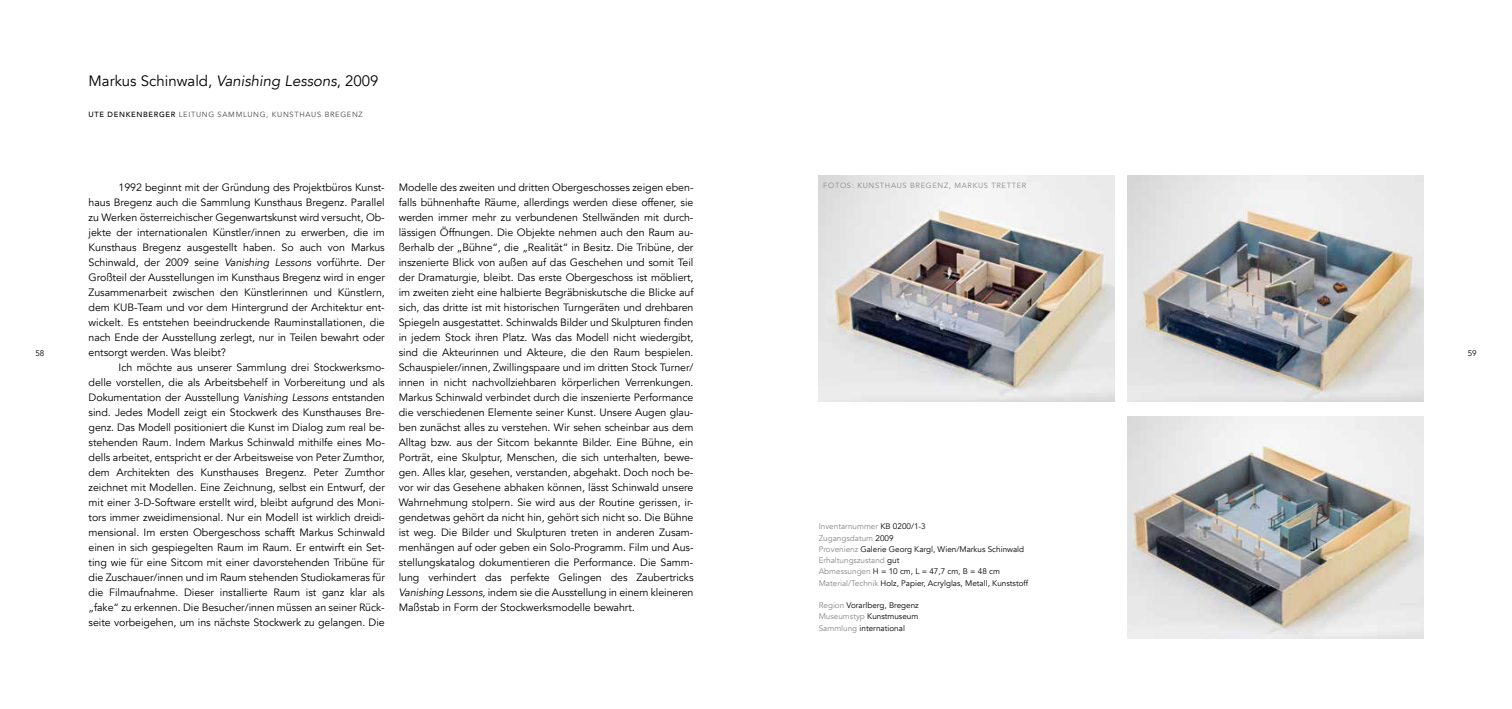
<style>
.page{position:relative;width:1512px;height:709px;background:#fff}
.page>*{position:absolute;margin:0;border:0;box-sizing:border-box;transform-origin:0 0}
.t1{font:15px "Avenir";color:#000}
.t2{font:10.62px/15px "Avenir";letter-spacing:-.005em;color:#000;text-align:justify}
.t3{font:8.12px/11.2px "Avenir";color:#000}
.t4{font:7.5px "Avenir";letter-spacing:.09em;color:#494948}
.t5{font:7.5px "Avenir";letter-spacing:.09em;color:#878786}
.s1{font-style:italic}
.s2{font-weight:500;color:#000}
.s3{color:#878786}
</style>
<div class="page">
<img style="left:818px;top:176px;width:296px;height:225px">
<img style="left:1127px;top:176px;width:296px;height:225px">
<img style="left:1127px;top:416px;width:296px;height:222px">
<h1 class="t1" style="left:89px;top:72px;width:291px">Markus Schinwald, <span class="s1">Vanishing Lessons</span>, 2009</h1>
<p class="t4" style="left:89px;top:110px;width:276px"><span class="s2">UTE DENKENBERGER</span> LEITUNG SAMMLUNG, KUNSTHAUS BREGENZ</p>
<p class="t5" style="left:823px;top:181px;width:204px">FOTOS: KUNSTHAUS BREGENZ, MARKUS TRETTER</p>
<p class="t2" style="left:89px;top:180px;width:298px;text-indent:30px">1992 beginnt mit der Gründung des Projektbüros Kunst&shy;haus Bregenz auch die Sammlung Kunsthaus Bregenz. Parallel zu Werken österreichischer Gegenwartskunst wird versucht, Ob&shy;jekte der internationalen Künstler/innen zu erwerben, die im Kunsthaus Bregenz ausgestellt haben. So auch von Markus Schinwald, der 2009 seine <span class="s1">Vanishing Lessons</span> vorführte. Der Großteil der Ausstellungen im Kunsthaus Bregenz wird in enger Zusammenarbeit zwischen den Künstlerinnen und Künstlern, dem KUB-Team und vor dem Hintergrund der Architektur ent&shy;wickelt. Es entstehen beeindruckende Rauminstallationen, die nach Ende der Ausstellung zerlegt, nur in Teilen bewahrt oder entsorgt werden. Was bleibt?</p>
<p class="t2" style="left:89px;top:360px;width:298px;text-indent:30px">Ich möchte aus unserer Sammlung drei Stockwerksmo&shy;delle vorstellen, die als Arbeitsbehelf in Vorbereitung und als Dokumentation der Ausstellung <span class="s1">Vanishing Lessons</span> entstanden sind. Jedes Modell zeigt ein Stockwerk des Kunsthauses Bre&shy;genz. Das Modell positioniert die Kunst im Dialog zum real be&shy;stehenden Raum. Indem Markus Schinwald mithilfe eines Mo&shy;dells arbeitet, entspricht er der Arbeitsweise von Peter Zumthor, dem Architekten des Kunsthauses Bregenz. Peter Zumthor zeichnet mit Modellen. Eine Zeichnung, selbst ein Entwurf, der mit einer 3-D-Software erstellt wird, bleibt aufgrund des Moni&shy;tors immer zweidimensional. Nur ein Modell ist wirklich dreidi&shy;mensional. Im ersten Obergeschoss schafft Markus Schinwald einen in sich gespiegelten Raum im Raum. Er entwirft ein Set&shy;ting wie für eine Sitcom mit einer davorstehenden Tribüne für die Zuschauer/innen und im Raum stehenden Studiokameras für die Filmaufnahme. Dieser installierte Raum ist ganz klar als „fake“ zu erkennen. Die Besucher/innen müssen an seiner Rück&shy;seite vorbeigehen, um ins nächste Stockwerk zu gelangen. Die</p>
<p class="t2" style="left:399px;top:180px;width:296px">Modelle des zweiten und dritten Obergeschosses zeigen eben&shy;falls bühnenhafte Räume, allerdings werden diese offener, sie werden immer mehr zu verbundenen Stellwänden mit durch&shy;lässigen Öffnungen. Die Objekte nehmen auch den Raum au&shy;ßerhalb der „Bühne“, die „Realität“ in Besitz. Die Tribüne, der inszenierte Blick von außen auf das Geschehen und somit Teil der Dramaturgie, bleibt. Das erste Obergeschoss ist möbliert, im zweiten zieht eine halbierte Begräbniskutsche die Blicke auf sich, das dritte ist mit historischen Turngeräten und drehbaren Spiegeln ausgestattet. Schinwalds Bilder und Skulpturen finden in jedem Stock ihren Platz. Was das Modell nicht wiedergibt, sind die Akteurinnen und Akteure, die den Raum bespielen.<br>Schauspieler/innen, Zwillingspaare und im dritten Stock Turner/ innen in nicht nachvollziehbaren körperlichen Verrenkungen.<br>Markus Schinwald verbindet durch die inszenierte Performance die verschiedenen Elemente seiner Kunst. Unsere Augen glau&shy;ben zunächst alles zu verstehen. Wir sehen scheinbar aus dem Alltag bzw. aus der Sitcom bekannte Bilder. Eine Bühne, ein Porträt, eine Skulptur, Menschen, die sich unterhalten, bewe&shy;gen. Alles klar, gesehen, verstanden, abgehakt. Doch noch be&shy;vor wir das Gesehene abhaken können, lässt Schinwald unsere Wahrnehmung stolpern. Sie wird aus der Routine gerissen, ir&shy;gendetwas gehört da nicht hin, gehört sich nicht so. Die Bühne ist weg. Die Bilder und Skulpturen treten in anderen Zusam&shy;menhängen auf oder geben ein Solo-Programm. Film und Aus&shy;stellungskatalog dokumentieren die Performance. Die Samm&shy;lung verhindert das perfekte Gelingen des Zaubertricks <span class="s1">Vanishing Lessons</span>, indem sie die Ausstellung in einem kleineren Maßstab in Form der Stockwerksmodelle bewahrt.</p>
<p class="t3" style="left:35px;top:348px;width:11px">58</p>
<p class="t3" style="left:1467px;top:348px;width:11px">59</p>
<p class="t3" style="left:819px;top:521px;width:211px"><span class="s3">Inventarnummer</span> KB 0200/1-3<br><span class="s3">Zugangsdatum</span> 2009<br><span class="s3">Provenienz</span> Galerie Georg Kargl, Wien/Markus Schinwald <span class="s3">Erhaltungszustand</span> gut<br><span class="s3">Abmessungen</span> H = 10 cm, L = 47,7 cm, B = 48 cm <span class="s3">Material/Technik</span> Holz, Papier, Acrylglas, Metall, Kunststoff</p>
<p class="t3" style="left:819px;top:599px;width:101px;text-align:justify"><span class="s3">Region</span> Vorarlberg, Bregenz <span class="s3">Museumstyp</span> Kunstmuseum <span class="s3">Sammlung</span> international</p>
</div>
